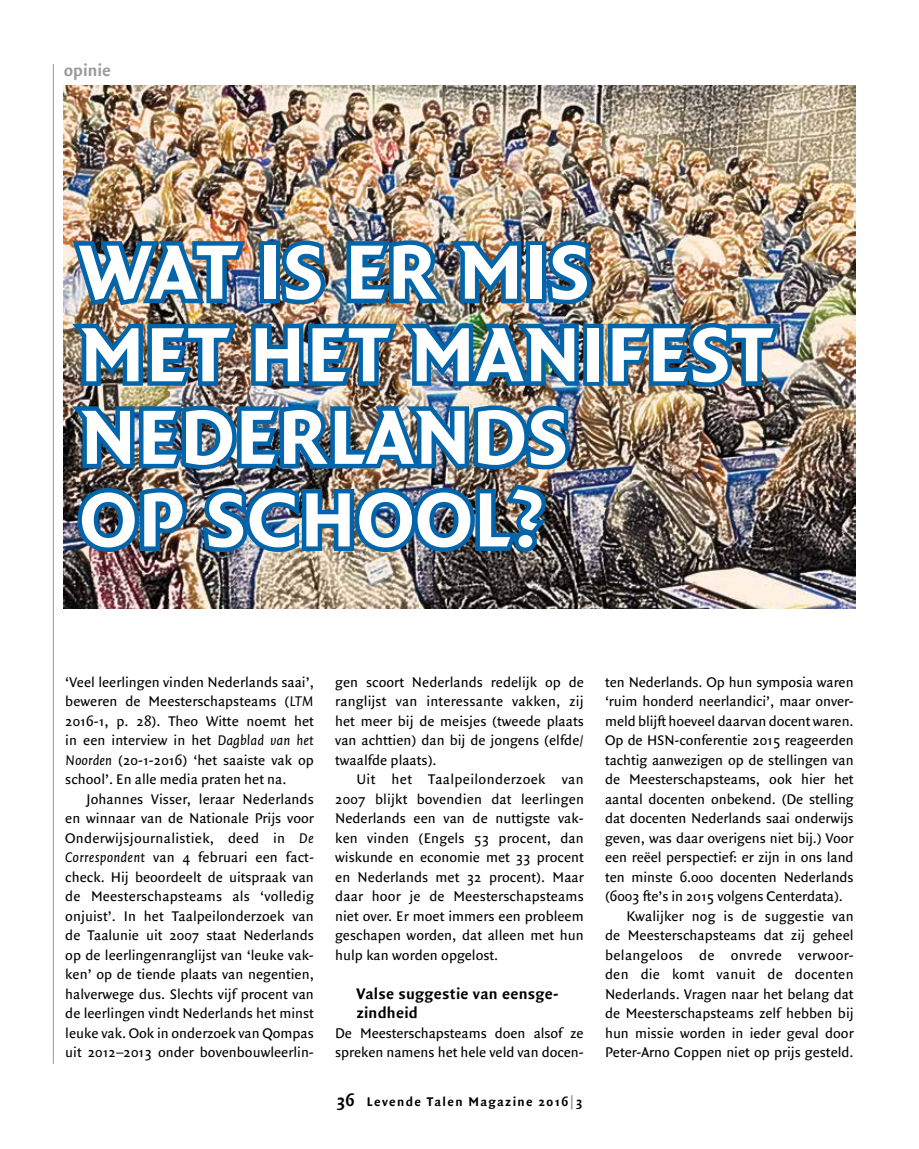
<style>
.page{position:relative;width:919px;height:1149px;background:#fff}
.page>*{position:absolute;margin:0;border:0;box-sizing:border-box;transform-origin:0 0}
.t1{font:700 82.5px/82.5px "Quadraat Sans";letter-spacing:.015em;color:#fff}
.t2{font:700 18px "Quadraat Sans";color:#9a9b9d}
.t3{font:700 16.5px/19.5px "Quadraat Sans";letter-spacing:.015em;color:#000}
.t4{font:15px/19.5px "Quadraat Sans";letter-spacing:-.005em;color:#000;text-align:justify}
.t5{font:15px "Quadraat Sans";letter-spacing:.025em;color:#000}
.t6{font:15px "Quadraat Sans";letter-spacing:.015em;color:#000}
.t7{font:700 13.5px "Quadraat Sans";letter-spacing:.1em;color:#000}
.s1{font-style:italic}
.s2{font-size:18px}
.s3{color:#9a9b9d}
</style>
<div class="page">
<hr style="left:53px;top:64px;width:1px;height:999px;background:#9a9b9d">
<img style="left:64px;top:85px;width:791px;height:523px">
<img style="left:67px;top:234px;width:183px;height:77px">
<div style="left:260px;top:241px;width:20px;height:62px;border:9px solid #0065aa"></div>
<img style="left:275px;top:236px;width:55px;height:73px">
<img style="left:342px;top:236px;width:184px;height:75px">
<div style="left:526px;top:241px;width:20px;height:62px;border:9px solid #0065aa"></div>
<img style="left:541px;top:236px;width:55px;height:73px">
<img style="left:63px;top:317px;width:178px;height:73px">
<img style="left:247px;top:317px;width:336px;height:75px">
<div style="left:583px;top:323px;width:20px;height:62px;border:9px solid #0065aa"></div>
<img style="left:603px;top:317px;width:181px;height:74px">
<img style="left:63px;top:401px;width:511px;height:155px">
<p class="t2" style="left:64px;top:60px;width:49px">opinie</p>
<h1 class="t1" style="left:80px;top:233px;width:693px">WAT IS ER MIS<br>MET HET MANIFEST<br>NEDERLANDS<br>OP SCHOOL?</h1>
<p class="t4" style="left:65px;top:672px;width:250px">‘Veel leerlingen vinden Nederlands saai’, beweren de Meesterschapsteams (<span class="s1">LTM </span>2016-1, p. 28). Theo Witte noemt het in een interview in het <span class="s1">Dagblad van het Noorden</span> (20-1-2016) ‘het saaiste vak op school’. En alle media praten het na.</p>
<p class="t4" style="left:65px;top:789px;width:250px;text-indent:21px">Johannes Visser, leraar Nederlands en winnaar van de Nationale Prijs voor Onderwijsjournalistiek, deed in <span class="s1">De Correspondent</span> van 4 februari een fact&shy;check. Hij beoordeelt de uitspraak van de Meesterschapsteams als ‘volledig onjuist’. In het Taalpeilonderzoek van de Taalunie uit 2007 staat Nederlands op de leerlingenranglijst van ‘leuke vak&shy;ken’ op de tiende plaats van negentien, halverwege dus. Slechts vijf procent van de leerlingen vindt Nederlands het minst leuke vak. Ook in onderzoek van Qompas uit 2012–2013 onder bovenbouwleerlin-</p>
<p class="t4" style="left:335px;top:672px;width:250px">gen scoort Nederlands redelijk op de ranglijst van interessante vakken, zij het meer bij de meisjes (tweede plaats van achttien) dan bij de jongens (elfde/ twaalfde plaats).</p>
<p class="t4" style="left:335px;top:769px;width:250px;text-indent:21px">Uit het Taalpeilonderzoek van 2007 blijkt bovendien dat leerlingen Nederlands een van de nuttigste vak&shy;ken vinden (Engels 53 procent, dan wiskunde en economie met 33 procent en Nederlands met 32 procent). Maar daar hoor je de Meesterschapsteams niet over. Er moet immers een probleem geschapen worden, dat alleen met hun hulp kan worden opgelost.</p>
<p class="t3" style="left:356px;top:983px;width:203px">Valse suggestie van eensge&shy;zindheid</p>
<p class="t4" style="left:335px;top:1023px;width:250px">De Meesterschapsteams doen alsof ze spreken namens het hele veld van docen-</p>
<p class="t7" style="left:336px;top:1093px;width:248px"><span class="s2">36</span> Levende Talen Magazine 2016<span class="s3">|</span>3</p>
<p class="t4" style="left:605px;top:672px;width:250px">ten Nederlands. Op hun symposia waren</p>
<p class="t4" style="left:605px;top:691px;width:250px">‘ruim honderd neerlandici’, maar onver-</p>
<p class="t4" style="left:605px;top:711px;width:250px">meld blijft hoeveel daarvan docent waren.</p>
<p class="t4" style="left:605px;top:730px;width:250px">Op de HSN-conferentie 2015 reageerden</p>
<p class="t4" style="left:605px;top:750px;width:250px">tachtig aanwezigen op de stellingen van</p>
<p class="t4" style="left:605px;top:769px;width:250px">de Meesterschapsteams, ook hier het</p>
<p class="t4" style="left:605px;top:789px;width:250px">aantal docenten onbekend. (De stelling</p>
<p class="t4" style="left:605px;top:808px;width:250px">dat docenten Nederlands saai onderwijs</p>
<p class="t4" style="left:605px;top:828px;width:250px">geven, was daar overigens niet bij.) Voor</p>
<p class="t4" style="left:605px;top:847px;width:250px">een reëel perspectief: er zijn in ons land</p>
<p class="t4" style="left:605px;top:867px;width:250px">ten minste 6.000 docenten Nederlands</p>
<p class="t4" style="left:605px;top:886px;width:239px">(6003 fte’s in 2015 volgens Centerdata).</p>
<p class="t4" style="left:626px;top:906px;width:229px">Kwalijker nog is de suggestie van</p>
<p class="t4" style="left:605px;top:925px;width:250px">de Meesterschapsteams dat zij geheel</p>
<p class="t5" style="left:605px;top:946px;width:250px">belangeloos de onvrede verwoor-</p>
<p class="t6" style="left:605px;top:965px;width:250px">den die komt vanuit de docenten</p>
<p class="t4" style="left:605px;top:984px;width:250px">Nederlands. Vragen naar het belang dat</p>
<p class="t4" style="left:605px;top:1003px;width:250px">de Meesterschapsteams zelf hebben bij</p>
<p class="t4" style="left:605px;top:1023px;width:250px">hun missie worden in ieder geval door</p>
<p class="t4" style="left:605px;top:1042px;width:250px">Peter-Arno Coppen niet op prijs gesteld.</p>
</div>
